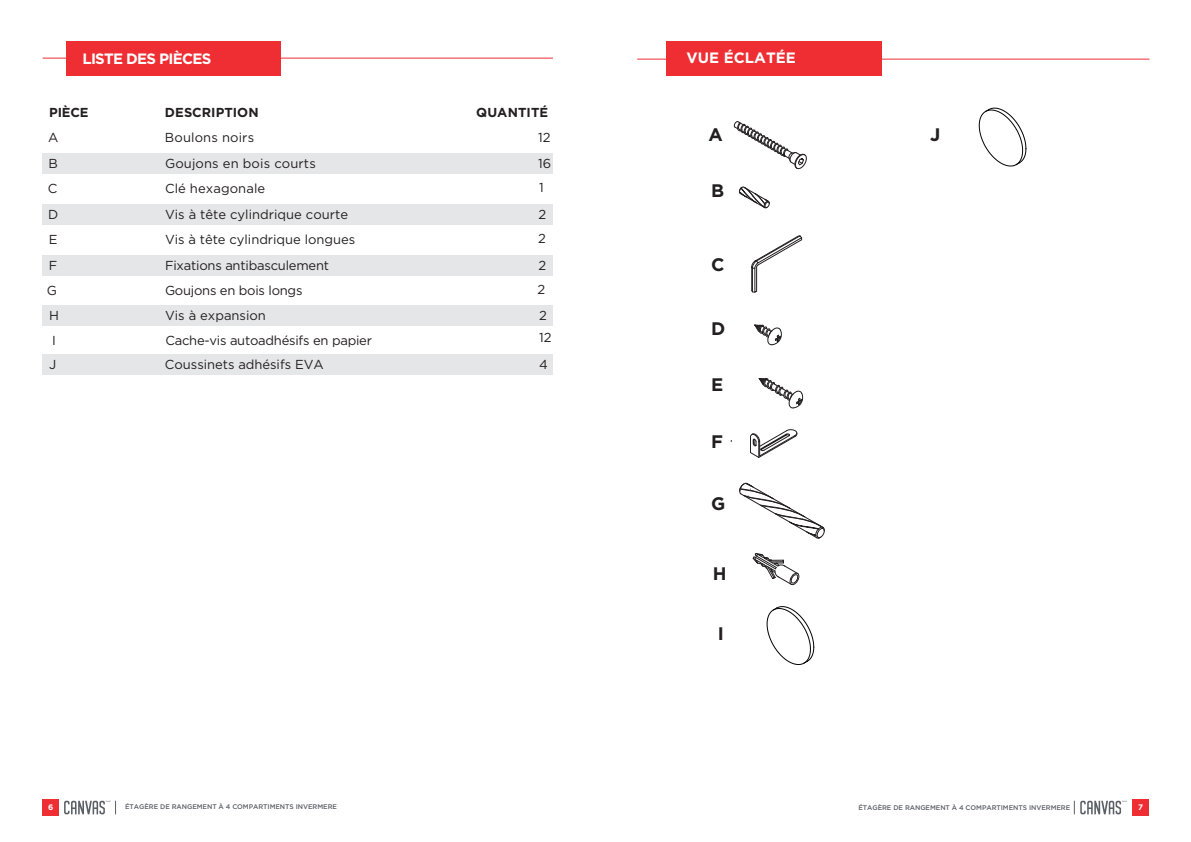
<style>
.page{position:relative;width:1191px;height:842px;background:#fff}
.page>*{position:absolute;margin:0;border:0;box-sizing:border-box;transform-origin:0 0}
.t1{font:700 18.2px "Gotham";color:#231f20}
.t2{font:700 15px "Gotham";letter-spacing:-.05em;color:#fff}
.t3{font:700 15px "Gotham";color:#fff}
.t4{font:13px "Gotham";color:#231f20}
.t5{font:13px "Gotham";letter-spacing:-.02em;color:#231f20}
.t6{font:700 13px "Gotham";letter-spacing:.005em;color:#231f20}
.t7{font:700 8px "Gotham";color:#fff}
.t8{font:500 6.7px "Gotham";letter-spacing:-.005em;color:#5b5f66}
</style>
<div class="page">
<div style="left:43px;top:799px;width:16px;height:17px;background:#ee2e33"></div>
<div style="left:1132px;top:799px;width:16px;height:17px;background:#ee2e33"></div>
<svg style="left:1080px;top:801px;width:47px;height:13px"></svg>
<svg style="left:64px;top:801px;width:52px;height:13px"></svg>
<svg style="left:1073px;top:801px;width:1px;height:13px"></svg>
<div style="left:43px;top:153px;width:510px;height:21px;background:#e5e6e7"></div>
<div style="left:43px;top:255px;width:510px;height:20px;background:#e5e6e7"></div>
<div style="left:43px;top:204px;width:510px;height:20px;background:#e5e6e7"></div>
<div style="left:43px;top:305px;width:510px;height:21px;background:#e5e6e7"></div>
<div style="left:43px;top:354px;width:510px;height:21px;background:#e5e6e7"></div>
<hr style="left:43px;top:58px;width:510px;height:1px;background:#ee2e33">
<div style="left:66px;top:42px;width:214px;height:34px;background:#ee2e33"></div>
<hr style="left:637px;top:59px;width:512px;height:1px;background:#ee2e33">
<svg style="left:739px;top:187px;width:31px;height:21px"></svg>
<svg style="left:734px;top:121px;width:72px;height:48px"></svg>
<svg style="left:751px;top:235px;width:51px;height:58px"></svg>
<svg style="left:754px;top:324px;width:28px;height:22px"></svg>
<svg style="left:758px;top:378px;width:45px;height:31px"></svg>
<svg style="left:750px;top:429px;width:47px;height:29px"></svg>
<svg style="left:739px;top:483px;width:86px;height:56px"></svg>
<svg style="left:752px;top:553px;width:47px;height:32px"></svg>
<div style="left:666px;top:41px;width:215px;height:34px;background:#ee2e33"></div>
<svg style="left:766px;top:606px;width:48px;height:59px"></svg>
<svg style="left:978px;top:108px;width:48px;height:59px"></svg>
<p class="t2" style="left:82px;top:49px;width:130px">LISTE DES PIÈCES</p>
<p class="t3" style="left:686px;top:48px;width:111px">VUE ÉCLATÉE</p>
<p class="t6" style="left:49px;top:104px;width:41px">PIÈCE</p>
<p class="t6" style="left:165px;top:104px;width:95px">DESCRIPTION</p>
<p class="t6" style="left:476px;top:104px;width:73px">QUANTITÉ</p>
<p class="t4" style="left:48px;top:130px;width:12px">A</p>
<p class="t4" style="left:165px;top:130px;width:91px">Boulons noirs</p>
<p class="t4" style="left:538px;top:130px;width:14px">12</p>
<p class="t4" style="left:48px;top:155px;width:11px">B</p>
<p class="t4" style="left:165px;top:155px;width:152px">Goujons en bois courts</p>
<p class="t4" style="left:538px;top:155px;width:15px">16</p>
<p class="t4" style="left:48px;top:180px;width:11px">C</p>
<p class="t4" style="left:165px;top:180px;width:102px">Clé hexagonale</p>
<p class="t4" style="left:539px;top:179px;width:6px">1</p>
<p class="t4" style="left:48px;top:206px;width:12px">D</p>
<p class="t4" style="left:165px;top:206px;width:185px">Vis à tête cylindrique courte</p>
<p class="t4" style="left:538px;top:206px;width:9px">2</p>
<p class="t4" style="left:49px;top:231px;width:10px">E</p>
<p class="t4" style="left:165px;top:231px;width:192px">Vis à tête cylindrique longues</p>
<p class="t4" style="left:538px;top:230px;width:9px">2</p>
<p class="t4" style="left:49px;top:257px;width:10px">F</p>
<p class="t4" style="left:165px;top:257px;width:166px">Fixations antibasculement</p>
<p class="t4" style="left:538px;top:257px;width:9px">2</p>
<p class="t4" style="left:47px;top:282px;width:12px">G</p>
<p class="t5" style="left:165px;top:282px;width:139px">Goujons en bois longs</p>
<p class="t4" style="left:537px;top:281px;width:9px">2</p>
<p class="t4" style="left:49px;top:308px;width:11px">H</p>
<p class="t4" style="left:165px;top:308px;width:102px">Vis à expansion</p>
<p class="t4" style="left:539px;top:308px;width:9px">2</p>
<p class="t4" style="left:49px;top:356px;width:9px">J</p>
<p class="t4" style="left:165px;top:356px;width:160px">Coussinets adhésifs EVA</p>
<p class="t4" style="left:539px;top:356px;width:10px">4</p>
<p class="t4" style="left:539px;top:329px;width:14px">12</p>
<p class="t5" style="left:165px;top:332px;width:208px">Cache-vis autoadhésifs en papier</p>
<p class="t4" style="left:52px;top:332px;width:5px">I</p>
<h1 class="t1" style="left:708px;top:123px;width:16px">A</h1>
<h1 class="t1" style="left:711px;top:179px;width:15px">B</h1>
<h1 class="t1" style="left:711px;top:252px;width:15px">C</h1>
<h1 class="t1" style="left:711px;top:316px;width:16px">D</h1>
<h1 class="t1" style="left:711px;top:372px;width:14px">E</h1>
<h1 class="t1" style="left:711px;top:429px;width:13px">F</h1>
<h1 class="t1" style="left:711px;top:491px;width:16px">G</h1>
<h1 class="t1" style="left:713px;top:561px;width:15px">H</h1>
<h1 class="t1" style="left:718px;top:621px;width:8px">I</h1>
<h1 class="t1" style="left:930px;top:123px;width:12px">J</h1>
<p class="t8" style="left:125px;top:803px;width:213px">ÉTAGÈRE DE RANGEMENT À 4 COMPARTIMENTS INVERMERE</p>
<p class="t8" style="left:858px;top:803px;width:213px">ÉTAGÈRE DE RANGEMENT À 4 COMPARTIMENTS INVERMERE</p>
<p class="t7" style="left:48px;top:802px;width:7px">6</p>
<p class="t7" style="left:1138px;top:802px;width:6px">7</p>
</div>
